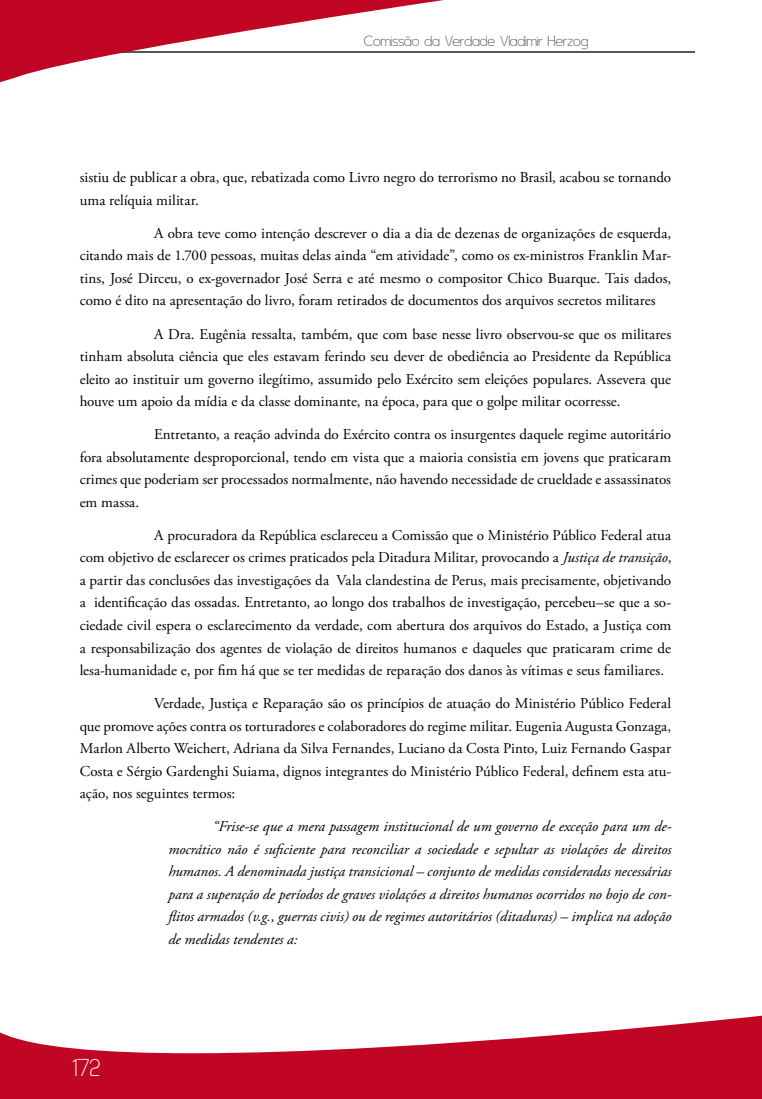
<style>
.page{position:relative;width:762px;height:1099px;background:#fff}
.page>*{position:absolute;margin:0;border:0;box-sizing:border-box;transform-origin:0 0}
.t1{font:28.75px "Asenine";color:#fff}
.t2{font:17.5px "Asenine";color:#565656}
.t3{font:15px/22.5px "Adobe Garamond Pro";color:#000;text-align:justify}
.t4{font:italic 15px/22.5px "Adobe Garamond Pro";color:#000;text-align:justify}
.s1{font-style:italic}
</style>
<div class="page">
<hr style="left:91px;top:51px;width:603px;height:1px;background:#565656">
<svg style="left:0;top:1015px;width:762px;height:83px;fill:#c10525"></svg>
<svg style="left:0;top:0;width:497px;height:83px"></svg>
<p class="t2" style="left:364px;top:32px;width:226px">Comissão da Verdade Vladimir Herzog</p>
<p class="t3" style="left:80px;top:167px;width:593px">sistiu de publicar a obra, que, rebatizada como Livro negro do terrorismo no Brasil, acabou se tornando uma relíquia militar.</p>
<p class="t3" style="left:80px;top:222px;width:593px;text-indent:74px">A obra teve como intenção descrever o dia a dia de dezenas de organizações de esquerda, citando mais de 1.700 pessoas, muitas delas ainda “em atividade”, como os ex-ministros Franklin Mar&shy;tins, José Dirceu, o ex-governador José Serra e até mesmo o compositor Chico Buarque. Tais dados, como é dito na apresentação do livro, foram retirados de documentos dos arquivos secretos militares</p>
<p class="t3" style="left:80px;top:323px;width:593px;text-indent:74px">A Dra. Eugênia ressalta, também, que com base nesse livro observou-se que os militares tinham absoluta ciência que eles estavam ferindo seu dever de obediência ao Presidente da República eleito ao instituir um governo ilegítimo, assumido pelo Exército sem eleições populares. Assevera que houve um apoio da mídia e da classe dominante, na época, para que o golpe militar ocorresse.</p>
<p class="t3" style="left:80px;top:424px;width:593px;text-indent:74px">Entretanto, a reação advinda do Exército contra os insurgentes daquele regime autoritário fora absolutamente desproporcional, tendo em vista que a maioria consistia em jovens que praticaram crimes que poderiam ser processados normalmente, não havendo necessidade de crueldade e assassinatos em massa.</p>
<p class="t3" style="left:80px;top:524px;width:593px;text-indent:74px">A procuradora da República esclareceu a Comissão que o Ministério Público Federal atua com objetivo de esclarecer os crimes praticados pela Ditadura Militar, provocando a <span class="s1">Justiça de transição</span>, a partir das conclusões das investigações da Vala clandestina de Perus, mais precisamente, objetivando a identificação das ossadas. Entretanto, ao longo dos trabalhos de investigação, percebeu–se que a so&shy;ciedade civil espera o esclarecimento da verdade, com abertura dos arquivos do Estado, a Justiça com a responsabilização dos agentes de violação de direitos humanos e daqueles que praticaram crime de lesa-humanidade e, por fim há que se ter medidas de reparação dos danos às vítimas e seus familiares.</p>
<p class="t3" style="left:80px;top:692px;width:593px;text-indent:74px">Verdade, Justiça e Reparação são os princípios de atuação do Ministério Público Federal que promove ações contra os torturadores e colaboradores do regime militar. Eugenia Augusta Gonzaga, Marlon Alberto Weichert, Adriana da Silva Fernandes, Luciano da Costa Pinto, Luiz Fernando Gaspar Costa e Sérgio Gardenghi Suiama, dignos integrantes do Ministério Público Federal, definem esta atu&shy;ação, nos seguintes termos:</p>
<p class="t4" style="left:168px;top:815px;width:504px;text-indent:44px">“Frise-se que a mera passagem institucional de um governo de exceção para um de&shy;mocrático não é suficiente para reconciliar a sociedade e sepultar as violações de direitos humanos. A denominada justiça transicional – conjunto de medidas consideradas necessárias para a superação de períodos de graves violações a direitos humanos ocorridos no bojo de con&shy;flitos armados (v.g., guerras civis) ou de regimes autoritários (ditaduras) – implica na adoção de medidas tendentes a:</p>
<h1 class="t1" style="left:72px;top:1052px;width:30px">172</h1>
</div>
